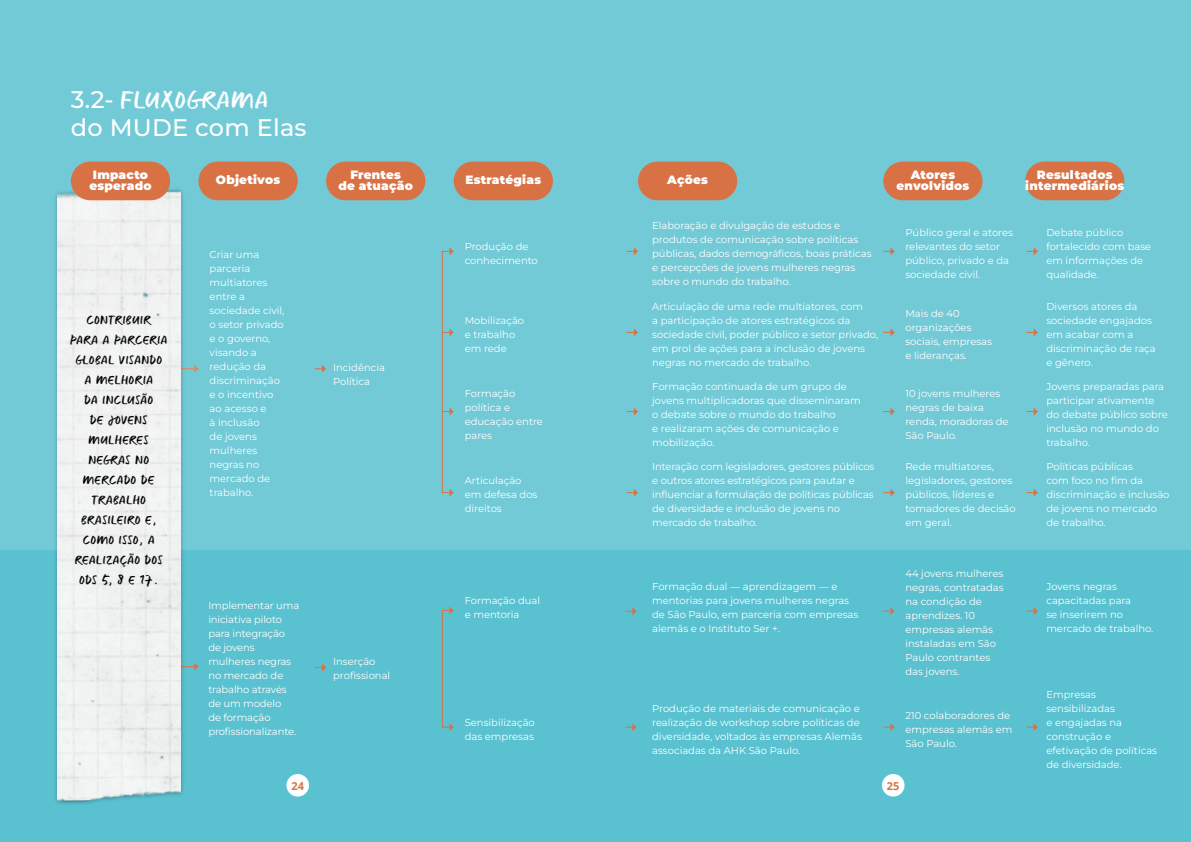
<style>
.page{position:relative;width:1191px;height:842px;background:#fff}
.page>*{position:absolute;margin:0;border:0;box-sizing:border-box;transform-origin:0 0}
.peso_02{font:500 24px/28px "Montserrat";letter-spacing:.01em;color:#fff}
.t1{font:12px/20px "CAPUT";letter-spacing:.05em;color:#000;text-align:center}
.capitulo{font:900 12px/11px "Montserrat";letter-spacing:.02em;color:#fff;text-align:center}
.t2{font:700 11px "Open Sans";color:#d87244}
.corpo_tabela_m{font:10px/14px "Montserrat";color:#fff}
.s1{font-family:"CAPUT";font-weight:400}
</style>
<div class="page">
<div style="left:0;top:0;width:595px;height:842px;background:#5ac1d0"></div>
<div style="left:595px;top:0;width:596px;height:842px;background:#5ac1d0"></div>
<div style="left:286px;top:774px;width:23px;height:22px;background:#fff;border-radius:50%"></div>
<div style="left:882px;top:774px;width:22px;height:22px;background:#fff;border-radius:50%"></div>
<svg style="left:194px;top:663px;width:4px;height:7px"></svg>
<div style="left:0;top:0;width:1191px;height:550px;background:#72cad7"></div>
<div style="left:53px;top:187px;width:132px;height:619px;background:#000;opacity:.35"></div>
<img style="left:57px;top:182px;width:123px;height:624px">
<div style="left:326px;top:162px;width:99px;height:38px;background:#d87244;border-radius:19px"></div>
<div style="left:883px;top:162px;width:99px;height:38px;background:#d87244;border-radius:19px"></div>
<div style="left:1025px;top:162px;width:99px;height:38px;background:#d87244;border-radius:19px"></div>
<div style="left:454px;top:162px;width:99px;height:38px;background:#d87244;border-radius:19px"></div>
<div style="left:638px;top:162px;width:99px;height:38px;background:#d87244;border-radius:19px"></div>
<div style="left:198px;top:162px;width:100px;height:38px;background:#d87244;border-radius:19px"></div>
<div style="left:71px;top:162px;width:99px;height:38px;background:#d87244;border-radius:19px"></div>
<div style="left:442px;top:251px;width:8px;height:242px;border:1px solid #d87244"></div>
<svg style="left:449px;top:247px;width:5px;height:8px"></svg>
<svg style="left:449px;top:489px;width:5px;height:7px"></svg>
<div style="left:442px;top:610px;width:8px;height:118px;border:1px solid #d87244"></div>
<svg style="left:449px;top:606px;width:5px;height:8px"></svg>
<svg style="left:449px;top:723px;width:5px;height:8px"></svg>
<svg style="left:626px;top:247px;width:12px;height:8px"></svg>
<svg style="left:883px;top:247px;width:11px;height:8px"></svg>
<svg style="left:1026px;top:247px;width:12px;height:8px"></svg>
<svg style="left:442px;top:328px;width:12px;height:8px"></svg>
<svg style="left:442px;top:408px;width:12px;height:7px"></svg>
<svg style="left:626px;top:328px;width:12px;height:8px"></svg>
<svg style="left:883px;top:328px;width:11px;height:8px"></svg>
<svg style="left:1026px;top:328px;width:12px;height:8px"></svg>
<svg style="left:626px;top:408px;width:12px;height:7px"></svg>
<svg style="left:625px;top:607px;width:11px;height:8px"></svg>
<svg style="left:883px;top:607px;width:11px;height:8px"></svg>
<svg style="left:1026px;top:607px;width:12px;height:8px"></svg>
<svg style="left:883px;top:408px;width:11px;height:7px"></svg>
<svg style="left:1026px;top:408px;width:12px;height:7px"></svg>
<svg style="left:626px;top:489px;width:12px;height:7px"></svg>
<svg style="left:625px;top:723px;width:11px;height:8px"></svg>
<svg style="left:883px;top:723px;width:11px;height:8px"></svg>
<svg style="left:1026px;top:723px;width:12px;height:8px"></svg>
<svg style="left:883px;top:489px;width:11px;height:7px"></svg>
<svg style="left:1026px;top:489px;width:12px;height:7px"></svg>
<svg style="left:315px;top:365px;width:11px;height:8px"></svg>
<svg style="left:315px;top:664px;width:11px;height:7px"></svg>
<p class="peso_02" style="left:71px;top:85px;width:237px">3.2- <span class="s1">Fluxograma<br></span>do MUDE com Elas</p>
<p class="capitulo" style="left:89px;top:169px;width:64px;text-align:left">Impacto esperado</p>
<p class="t1" style="left:70px;top:309px;width:99px">Contribuir<br>para a parceria global visando<br>a melhoria<br>da inclusão<br>de jovens mulheres</p>
<p class="t1" style="left:75px;top:449px;width:89px">negras no mercado de trabalho brasileiro e, como isso, a realização dos<br>ODS 5, 8 e 17.</p>
<p class="capitulo" style="left:338px;top:169px;width:76px">Frentes<br>de atuação</p>
<p class="capitulo" style="left:896px;top:169px;width:74px">Atores envolvidos</p>
<p class="capitulo" style="left:1025px;top:169px;width:100px">Resultados intermediários</p>
<p class="capitulo" style="left:216px;top:174px;width:66px">Objetivos</p>
<p class="capitulo" style="left:465px;top:174px;width:77px">Estratégias</p>
<p class="capitulo" style="left:667px;top:174px;width:42px">Ações</p>
<p class="corpo_tabela_m" style="left:210px;top:248px;width:76px">Criar uma parceria multiatores entre a sociedade civil, o setor privado e o governo, visando a redução da discriminação e o incentivo ao acesso e<br>à inclusão<br>de jovens mulheres negras no mercado de trabalho.</p>
<p class="corpo_tabela_m" style="left:333px;top:360px;width:53px">Incidência<br>Política</p>
<p class="corpo_tabela_m" style="left:208px;top:598px;width:92px">Implementar uma iniciativa piloto para integração de jovens mulheres negras no mercado de trabalho através de um modelo<br>de formação profissionalizante.</p>
<p class="corpo_tabela_m" style="left:333px;top:654px;width:59px">Inserção profissional</p>
<p class="corpo_tabela_m" style="left:465px;top:240px;width:75px">Produção de conhecimento</p>
<p class="corpo_tabela_m" style="left:465px;top:313px;width:61px">Mobilização e trabalho em rede</p>
<p class="corpo_tabela_m" style="left:465px;top:386px;width:80px">Formação política e educação entre pares</p>
<p class="corpo_tabela_m" style="left:465px;top:473px;width:74px">Articulação em defesa dos direitos</p>
<p class="corpo_tabela_m" style="left:465px;top:593px;width:77px">Formação dual e mentoria</p>
<p class="corpo_tabela_m" style="left:465px;top:716px;width:72px">Sensibilização das empresas</p>
<p class="corpo_tabela_m" style="left:652px;top:219px;width:221px">Elaboração e divulgação de estudos e produtos de comunicação sobre políticas públicas, dados demográficos, boas práticas e percepções de jovens mulheres negras sobre o mundo do trabalho.</p>
<p class="corpo_tabela_m" style="left:652px;top:299px;width:227px">Articulação de uma rede multiatores, com<br>a participação de atores estratégicos da sociedade civil, poder público e setor privado, em prol de ações para a inclusão de jovens negras no mercado de trabalho.</p>
<p class="corpo_tabela_m" style="left:652px;top:379px;width:210px">Formação continuada de um grupo de jovens multiplicadoras que disseminaram o debate sobre o mundo do trabalho<br>e realizaram ações de comunicação e mobilização.</p>
<p class="corpo_tabela_m" style="left:652px;top:459px;width:224px">Interação com legisladores, gestores públicos e outros atores estratégicos para pautar e influenciar a formulação de políticas públicas de diversidade e inclusão de jovens no mercado de trabalho.</p>
<p class="corpo_tabela_m" style="left:652px;top:579px;width:208px">Formação dual — aprendizagem — e mentorias para jovens mulheres negras de São Paulo, em parceria com empresas alemãs e o Instituto Ser +.</p>
<p class="corpo_tabela_m" style="left:652px;top:702px;width:211px">Produção de materiais de comunicação e realização de workshop sobre políticas de diversidade, voltados às empresas Alemãs associadas da AHK São Paulo.</p>
<p class="corpo_tabela_m" style="left:905px;top:226px;width:109px">Público geral e atores relevantes do setor público, privado e da sociedade civil.</p>
<p class="corpo_tabela_m" style="left:905px;top:306px;width:88px">Mais de 40 organizações sociais, empresas e lideranças.</p>
<p class="corpo_tabela_m" style="left:905px;top:386px;width:105px">10 jovens mulheres negras de baixa renda, moradoras de<br>São Paulo.</p>
<p class="corpo_tabela_m" style="left:905px;top:459px;width:112px">Rede multiatores, legisladores, gestores públicos, líderes e tomadores de decisão em geral.</p>
<p class="corpo_tabela_m" style="left:905px;top:566px;width:100px">44 jovens mulheres negras, contratadas na condição de aprendizes. 10 empresas alemãs instaladas em São<br>Paulo contrantes das jovens.</p>
<p class="corpo_tabela_m" style="left:905px;top:709px;width:108px">210 colaboradores de empresas alemãs em<br>São Paulo.</p>
<p class="t2" style="left:291px;top:778px;width:14px">24</p>
<p class="t2" style="left:887px;top:778px;width:14px">25</p>
<p class="corpo_tabela_m" style="left:1046px;top:226px;width:106px">Debate público fortalecido com base em informações de qualidade.</p>
<p class="corpo_tabela_m" style="left:1046px;top:299px;width:111px">Diversos atores da sociedade engajados em acabar com a discriminação de raça e gênero.</p>
<p class="corpo_tabela_m" style="left:1046px;top:379px;width:123px">Jovens preparadas para participar ativamente do debate público sobre inclusão no mundo do trabalho.</p>
<p class="corpo_tabela_m" style="left:1046px;top:459px;width:125px">Políticas públicas<br>com foco no fim da discriminação e inclusão de jovens no mercado de trabalho.</p>
<p class="corpo_tabela_m" style="left:1046px;top:579px;width:109px">Jovens negras capacitadas para<br>se inserirem no mercado de trabalho.</p>
<p class="corpo_tabela_m" style="left:1046px;top:687px;width:112px">Empresas sensibilizadas<br>e engajadas na construção e efetivação de políticas de diversidade.</p>
</div>
